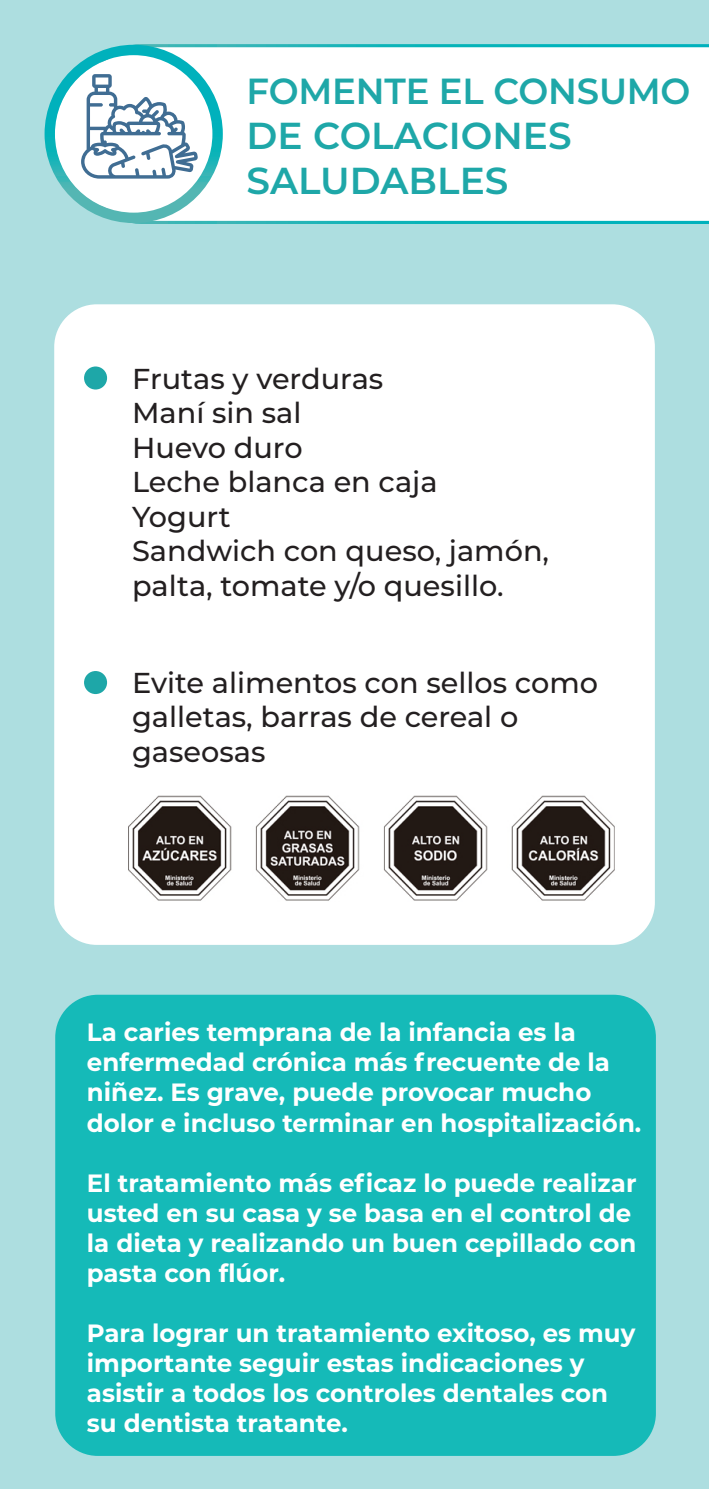
<style>
.page{position:relative;width:709px;height:1489px;background:#fff}
.page>*{position:absolute;margin:0;border:0;box-sizing:border-box;transform-origin:0 0}
.t1{font:600 37.5px/45px "Montserrat";color:#1ea7a8}
.t2{font:600 36.25px "Montserrat";letter-spacing:-.005em;color:#1ea7a8}
.t3{font:500 28.75px/34.5px "Montserrat";color:#231f20}
.t4{font:700 25px/30px "Montserrat";color:#fff}
</style>
<div class="page">
<div style="left:0;top:0;width:709px;height:1488px;background:#addee0"></div>
<div style="left:54px;top:304px;width:601px;height:640px;background:#fff;border-radius:43px"></div>
<div style="left:128px;top:44px;width:581px;height:180px;background:#fff"></div>
<div style="left:84px;top:366px;width:23px;height:23px;background:#1ea7a8;border-radius:50%"></div>
<div style="left:84px;top:671px;width:23px;height:23px;background:#1ea7a8;border-radius:50%"></div>
<svg style="left:45px;top:45px;width:178px;height:178px;background:#b9dee3"></svg>
<div style="left:55px;top:994px;width:601px;height:461px;background:#15bab8;border-radius:43px"></div>
<img style="left:128px;top:795px;width:487px;height:106px">
<h2 class="t2" style="left:246px;top:65px;width:445px">FOMENTE EL CONSUMO</h2>
<h1 class="t1" style="left:246px;top:111px;width:326px">DE COLACIONES<br>SALUDABLES</h1>
<p class="t3" style="left:132px;top:360px;width:418px">Frutas y verduras<br>Maní sin sal<br>Huevo duro<br>Leche blanca en caja<br>Yogurt<br>Sandwich con queso, jamón, palta, tomate y/o quesillo.</p>
<p class="t3" style="left:132px;top:664px;width:467px">Evite alimentos con sellos como galletas, barras de cereal o gaseosas</p>
<p class="t4" style="left:87px;top:1016px;width:556px">La caries temprana de la infancia es la enfermedad crónica más frecuente de la niñez. Es grave, puede provocar mucho dolor e incluso terminar en hospitalización.</p>
<p class="t4" style="left:87px;top:1166px;width:551px">El tratamiento más eficaz lo puede realizar usted en su casa y se basa en el control de la dieta y realizando un buen cepillado con pasta con flúor.</p>
<p class="t4" style="left:87px;top:1316px;width:550px">Para lograr un tratamiento exitoso, es muy importante seguir estas indicaciones y asistir a todos los controles dentales con su dentista tratante.</p>
</div>
